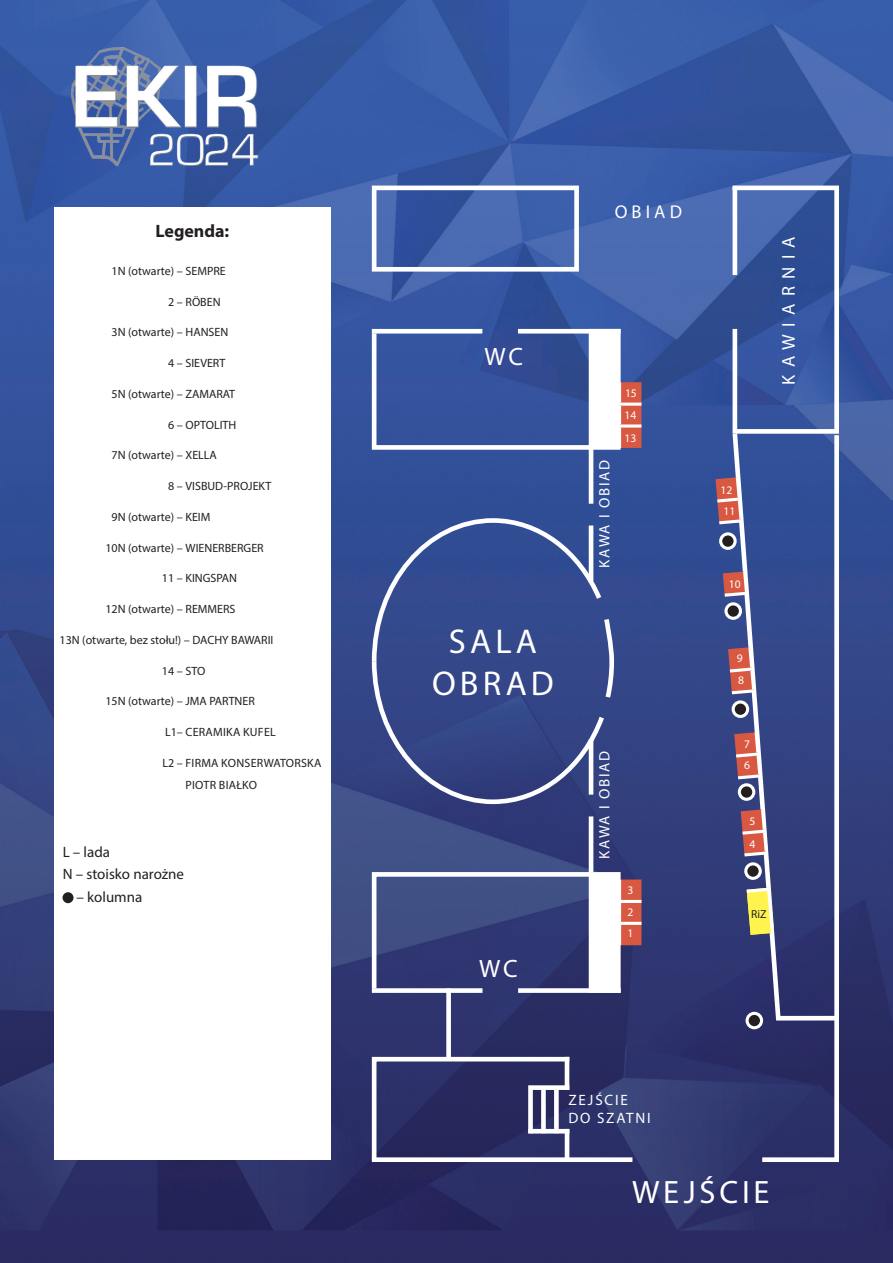
<style>
.page{position:relative;width:893px;height:1263px;background:#fff}
.page>*{position:absolute;margin:0;border:0;box-sizing:border-box;transform-origin:0 0}
.t1{font:34.5px/41.4px "Myriad Pro";color:#fff}
.t2{font:32.4px "Myriad Pro";color:#fff}
.t3{font:25.2px "Myriad Pro";color:#fff}
.t4{font:18.6px "Myriad Pro";letter-spacing:.395em;color:#fff}
.t5{font:700 18px "Myriad Pro";color:#231f20}
.t6{font:15px/18px "Myriad Pro";color:#fff}
.t7{font:15px/22.5px "Myriad Pro";color:#231f20}
.t8{font:12px "Myriad Pro";color:#231f20}
.t9{font:11.55px/21.3px "Myriad Pro";color:#fff}
.t10{font:11.55px "Myriad Pro";color:#231f20}
</style>
<div class="page">
<img style="left:0;top:0;width:893px;height:1263px">
<img style="left:71px;top:48px;width:193px;height:125px">
<div style="left:54px;top:207px;width:277px;height:952px;background:#fff"></div>
<div style="left:61px;top:891px;width:14px;height:14px;background:#231f20;border-radius:50%"></div>
<div style="left:60px;top:889px;width:17px;height:17px;border:3px solid #fff;border-radius:50%"></div>
<div style="left:834px;top:435px;width:5px;height:727px;background:#fff"></div>
<div style="left:372px;top:186px;width:207px;height:86px;border:5px solid #fff"></div>
<svg style="left:369px;top:1054px;width:205px;height:110px;background:#36386b"></svg>
<div style="left:372px;top:1157px;width:260px;height:5px;background:#fff"></div>
<hr style="left:565px;top:1057px;width:4px;height:33px;background:#fff">
<div style="left:528px;top:1090px;width:5px;height:43px;background:#fff"></div>
<div style="left:541px;top:1090px;width:5px;height:43px;background:#fff"></div>
<div style="left:554px;top:1090px;width:5px;height:43px;background:#fff"></div>
<div style="left:762px;top:1157px;width:77px;height:5px;background:#fff"></div>
<hr style="left:565px;top:1129px;width:4px;height:33px;background:#fff">
<div style="left:528px;top:1085px;width:41px;height:5px;background:#fff"></div>
<hr style="left:528px;top:1129px;width:41px;height:4px;background:#fff">
<div style="left:446px;top:988px;width:5px;height:72px;background:#fff"></div>
<hr style="left:589px;top:816px;width:4px;height:56px;background:#fff">
<hr style="left:589px;top:448px;width:4px;height:56px;background:#fff">
<div style="left:589px;top:872px;width:32px;height:121px;background:#fff;border:5px solid #fff"></div>
<div style="left:589px;top:329px;width:32px;height:121px;background:#fff;border:5px solid #fff"></div>
<svg style="left:369px;top:870px;width:227px;height:123px;background:#475285"></svg>
<div style="left:372px;top:988px;width:110px;height:5px;background:#fff"></div>
<div style="left:518px;top:988px;width:103px;height:5px;background:#fff"></div>
<svg style="left:369px;top:329px;width:227px;height:123px;background:#4560a3"></svg>
<div style="left:372px;top:329px;width:110px;height:5px;background:#fff"></div>
<div style="left:518px;top:329px;width:103px;height:5px;background:#fff"></div>
<svg style="left:369px;top:516px;width:247px;height:290px;background:#3e5190"></svg>
<svg style="left:621px;top:879px;width:20px;height:66px"></svg>
<hr style="left:618px;top:879px;width:3px;height:21px;background:#fff">
<hr style="left:618px;top:900px;width:23px;height:3px;background:#fff">
<hr style="left:618px;top:903px;width:3px;height:19px;background:#fff">
<hr style="left:618px;top:922px;width:23px;height:3px;background:#fff">
<hr style="left:618px;top:925px;width:3px;height:20px;background:#fff">
<svg style="left:621px;top:382px;width:20px;height:66px"></svg>
<hr style="left:618px;top:382px;width:3px;height:21px;background:#fff">
<hr style="left:618px;top:403px;width:23px;height:3px;background:#fff">
<hr style="left:618px;top:406px;width:3px;height:18px;background:#fff">
<svg style="left:618px;top:424px;width:23px;height:4px"></svg>
<hr style="left:618px;top:428px;width:3px;height:20px;background:#fff">
<svg style="left:714px;top:183px;width:127px;height:841px;background:#4b5a92"></svg>
<svg style="left:746px;top:864px;width:14px;height:14px"></svg>
<div style="left:744px;top:862px;width:18px;height:18px;border:3px solid #fff;border-radius:50%"></div>
<div style="left:739px;top:785px;width:15px;height:14px;background:#231f20;border-radius:50%"></div>
<div style="left:738px;top:783px;width:17px;height:18px;border:3px solid #fff;border-radius:50%"></div>
<div style="left:733px;top:702px;width:15px;height:14px;background:#231f20;border-radius:50%"></div>
<div style="left:732px;top:700px;width:17px;height:18px;border:3px solid #fff;border-radius:50%"></div>
<svg style="left:726px;top:604px;width:14px;height:14px"></svg>
<div style="left:724px;top:602px;width:18px;height:18px;border:3px solid #fff;border-radius:50%"></div>
<svg style="left:721px;top:534px;width:14px;height:14px"></svg>
<div style="left:719px;top:532px;width:18px;height:18px;border:3px solid #fff;border-radius:50%"></div>
<div style="left:747px;top:1013px;width:14px;height:15px;background:#231f20;border-radius:50%"></div>
<div style="left:745px;top:1012px;width:18px;height:17px;border:3px solid #fff;border-radius:50%"></div>
<h3 class="t5" style="left:156px;top:219px;width:75px">Legenda:</h3>
<p class="t8" style="left:112px;top:263px;width:116px">1N (otwarte) – SEMPRE</p>
<p class="t8" style="left:168px;top:294px;width:54px">2 – RÖBEN</p>
<p class="t8" style="left:112px;top:325px;width:118px">3N (otwarte) – HANSEN</p>
<p class="t8" style="left:168px;top:356px;width:59px">4 – SIEVERT</p>
<p class="t8" style="left:112px;top:386px;width:125px">5N (otwarte) – ZAMARAT</p>
<p class="t8" style="left:168px;top:417px;width:70px">6 – OPTOLITH</p>
<p class="t8" style="left:112px;top:448px;width:107px">7N (otwarte) – XELLA</p>
<p class="t8" style="left:168px;top:479px;width:105px">8 – VISBUD-PROJEKT</p>
<p class="t8" style="left:112px;top:509px;width:100px">9N (otwarte) – KEIM</p>
<p class="t8" style="left:105px;top:540px;width:160px">10N (otwarte) – WIENERBERGER</p>
<p class="t8" style="left:162px;top:571px;width:77px">11 – KINGSPAN</p>
<p class="t8" style="left:105px;top:602px;width:132px">12N (otwarte) – REMMERS</p>
<p class="t8" style="left:60px;top:632px;width:215px">13N (otwarte, bez stołu!) – DACHY BAWARII</p>
<p class="t8" style="left:162px;top:663px;width:45px">14 – STO</p>
<p class="t8" style="left:105px;top:694px;width:151px">15N (otwarte) – JMA PARTNER</p>
<p class="t8" style="left:165px;top:725px;width:36px">L1– Ceramika</p>
<p class="t8" style="left:243px;top:725px;width:28px">Kufel</p>
<p class="t8" style="left:162px;top:755px;width:31px">L2 – Firma</p>
<p class="t8" style="left:221px;top:755px;width:15px">Konserwatorska</p>
<p class="t8" style="left:186px;top:778px;width:14px">Piotr</p>
<p class="t8" style="left:219px;top:778px;width:32px">Białko</p>
<p class="t7" style="left:63px;top:840px;width:123px">L – lada<br>N – stoisko narożne</p>
<p class="t7" style="left:77px;top:885px;width:67px">– kolumna</p>
<h3 class="t3" style="left:484px;top:341px;width:40px">WC</h3>
<h1 class="t1" style="left:432px;top:620px;width:61px;text-indent:17px">Sala obrad</h1>
<h3 class="t3" style="left:479px;top:952px;width:40px">WC</h3>
<h3 class="t4" style="left:615px;top:200px;width:69px">OBIAD</h3>
<p class="t9" style="left:625px;top:383px;width:13px">15</p>
<p class="t9" style="left:625px;top:404px;width:13px">14</p>
<p class="t6" style="left:595px;top:568px;width:108px;rotate:-90deg">kawAi obiad</p>
<p class="t9" style="left:625px;top:428px;width:13px">13</p>
<p class="t6" style="left:595px;top:859px;width:108px;rotate:-90deg">kawAi obiad</p>
<p class="t9" style="left:627px;top:879px;width:7px;line-height:22px">3<br>2</p>
<p class="t9" style="left:627px;top:922px;width:7px">1</p>
<h3 class="t4" style="left:777px;top:385px;width:150px;rotate:-90deg">KAWIARNIA</h3>
<p class="t9" style="left:721px;top:479px;width:13px">12</p>
<p class="t9" style="left:723px;top:500px;width:13px">11</p>
<p class="t9" style="left:729px;top:573px;width:13px">10</p>
<p class="t9" style="left:737px;top:648px;width:9px">9<br>8</p>
<p class="t9" style="left:744px;top:733px;width:7px">7<br>6</p>
<p class="t9" style="left:749px;top:810px;width:7px;line-height:22.4px">5<br>4</p>
<p class="t10" style="left:751px;top:907px;width:17px">RiZ</p>
<p class="t6" style="left:568px;top:1090px;width:45px;text-indent:27px">ście do szatni</p>
<p class="t6" style="left:568px;top:1090px;width:9px">zej</p>
<h2 class="t2" style="left:632px;top:1172px;width:105px">Wejście</h2>
</div>
